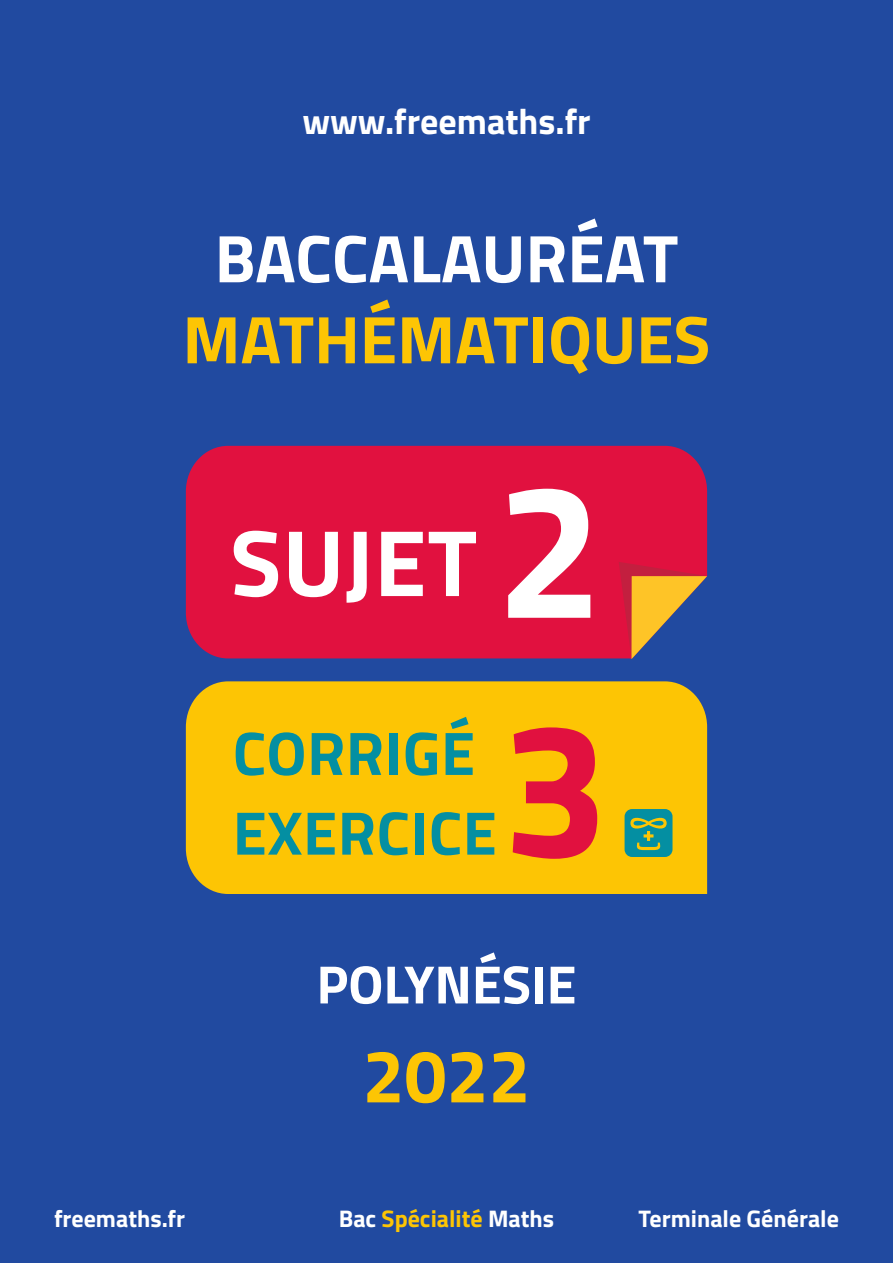
<style>
.page{position:relative;width:893px;height:1263px;background:#214aa0}
.page>*{position:absolute;margin:0;border:0;box-sizing:border-box;transform-origin:0 0}
.t1{font:700 192px "Titillium";color:#e1113f}
.t2{font:700 94.5px "Titillium";letter-spacing:.01em;color:#fff}
.t3{font:700 75px "Titillium";color:#fdc504}
.t4{font:700 67.5px "Titillium";color:#fdc504}
.t5{font:700 67.5px "Titillium";color:#fff}
.t6{font:700 61.5px/79.7px "Titillium";letter-spacing:.01em;color:#048fa2}
.t7{font:700 54px "Titillium";color:#fff}
.t8{font:700 36px "Titillium";color:#fff}
.t9{font:700 24px "Titillium";color:#fff}
.t10{font:700 24px "Titillium";color:#fdc504}
.s1{font-size:192px}
.s2{color:#fff}
</style>
<div class="page">
<div style="left:186px;top:446px;width:521px;height:212px;background:#e1113f"></div>
<div style="left:186px;top:681px;width:521px;height:213px;background:#fdc504"></div>
<svg style="left:618px;top:562px;width:89px;height:97px"></svg>
<svg style="left:625px;top:809px;width:47px;height:48px;background:#2f9886"></svg>
<h3 class="t8" style="left:302px;top:94px;width:290px">www.freemaths.fr</h3>
<h3 class="t5" style="left:215px;top:207px;width:465px">BACCALAURÉAT</h3>
<h3 class="t4" style="left:183px;top:288px;width:529px">MATHÉMATIQUES</h3>
<h2 class="t2" style="left:230px;top:491px;width:375px">SUJET <span class="s1">2</span></h2>
<h3 class="t6" style="left:233px;top:710px;width:266px">CORRIGÉ<br>EXERCICE</h3>
<p class="t1" style="left:502px;top:643px;width:109px">3</p>
<h3 class="t7" style="left:316px;top:943px;width:262px">POLYNÉSIE</h3>
<h3 class="t3" style="left:362px;top:1019px;width:169px">2022</h3>
<p class="t9" style="left:54px;top:1200px;width:133px">freemaths.fr</p>
<p class="t10" style="left:339px;top:1200px;width:217px"><span class="s2">Bac</span> Spécialité <span class="s2">Maths</span></p>
<p class="t9" style="left:639px;top:1200px;width:202px">Terminale Générale</p>
</div>
